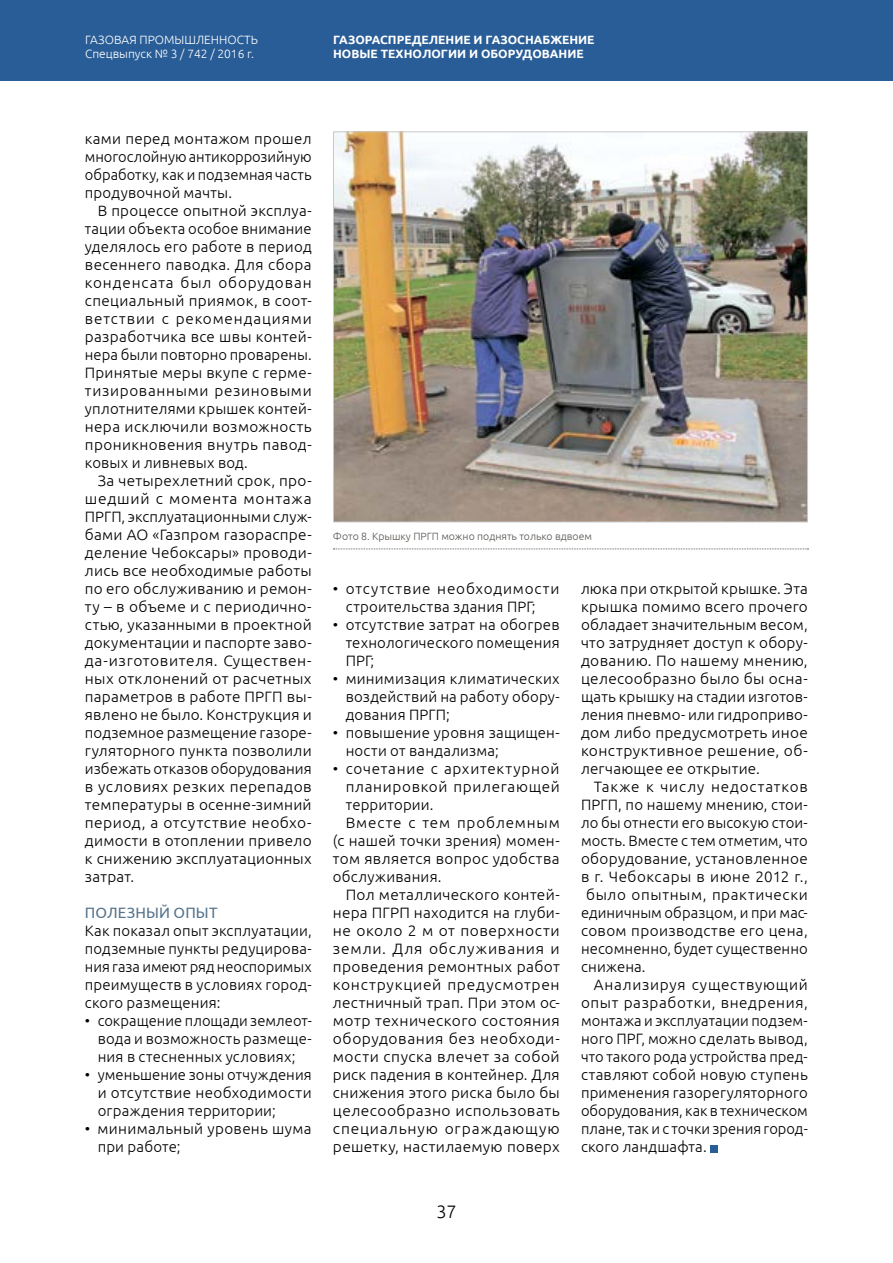
<style>
.page{position:relative;width:893px;height:1263px;background:#fff}
.page>*{position:absolute;margin:0;border:0;box-sizing:border-box;transform-origin:0 0}
.t1{font:300 18px "Ubuntu";color:#000}
.t2{font:300 15px/18px "Ubuntu";letter-spacing:.02em;color:#000;text-align:justify}
.t3{font:300 15px "Ubuntu";letter-spacing:.02em;color:#000;scale:1.04 1}
.t4{font:300 15px/18px "Ubuntu";letter-spacing:.045em;color:#000}
.t5{font:300 15px "Ubuntu";color:#000}
.t6{font:300 15px "Ubuntu";letter-spacing:.04em;color:#000}
.t7{font:300 15px "Ubuntu";letter-spacing:.05em;color:#000}
.t8{font:300 15px "Ubuntu";letter-spacing:.055em;color:#000}
.t9{font:300 15px "Ubuntu";letter-spacing:.045em;color:#000;scale:1.04 1}
.t10{font:300 15px "Ubuntu";letter-spacing:.05em;color:#000;scale:1.04 1}
.t11{font:300 15px "Ubuntu";letter-spacing:.06em;color:#000;scale:1.04 1}
.t12{font:15px "Ubuntu";letter-spacing:.01em;color:#54728b}
.t13{font:700 12px/14.4px "Ubuntu";color:#fff}
.t14{font:300 12px/14.4px "Ubuntu";color:#fff}
.t15{font:300 10.5px "Ubuntu";color:#5b5753}
</style>
<div class="page">
<div style="left:0;top:0;width:893px;height:81px;background:#295d97"></div>
<div style="left:710px;top:1145px;width:8px;height:7px;background:#295d97"></div>
<svg style="left:333px;top:549px;width:475px;height:1px"></svg>
<img style="left:335px;top:133px;width:471px;height:387px">
<p class="t14" style="left:85px;top:32px;width:174px">ГАЗОВАЯ ПРОМЫШЛЕННОСТЬ<br>Спецвыпуск № 3 / 742 / 2016 г.</p>
<p class="t13" style="left:333px;top:32px;width:263px">ГАЗОРАСПРЕДЕЛЕНИЕ И ГАЗОСНАБЖЕНИЕ<br>НОВЫЕ ТЕХНОЛОГИИ И ОБОРУДОВАНИЕ</p>
<p class="t2" style="left:85px;top:129px;width:228px">ками перед монтажом прошел многослойную антикоррозийную обработку, как и подземная часть продувочной мачты.</p>
<p class="t2" style="left:85px;top:201px;width:228px;text-indent:13px">В процессе опытной эксплуа&shy;тации объекта особое внимание уделялось его работе в период весеннего паводка. Для сбора конденсата был оборудован специальный приямок, в соот&shy;ветствии с рекомендациями разработчика все швы контей&shy;нера были повторно проварены.<br>Принятые меры вкупе с герме&shy;тизированными резиновыми уплотнителями крышек контей&shy;нера исключили возможность проникновения внутрь павод&shy;ковых и ливневых вод.</p>
<p class="t2" style="left:85px;top:471px;width:228px;text-indent:13px">За четырехлетний срок, про&shy;шедший с момента монтажа ПРГП, эксплуатационными служ&shy;бами АО «Газпром газораспре&shy;деление Чебоксары» проводи&shy;лись все необходимые работы по его обслуживанию и ремон&shy;ту – в объеме и с периодично&shy;стью, указанными в проектной документации и паспорте заво&shy;да-изготовителя. Существен&shy;ных отклонений от расчетных параметров в работе ПРГП вы&shy;явлено не было. Конструкция и подземное размещение газоре&shy;гуляторного пункта позволили избежать отказов оборудования в условиях резких перепадов температуры в осенне-зимний период, а отсутствие необхо&shy;димости в отоплении привело к снижению эксплуатационных затрат.</p>
<p class="t12" style="left:85px;top:904px;width:134px">ПОЛЕЗНЫЙ ОПЫТ</p>
<p class="t2" style="left:85px;top:921px;width:228px">Как показал опыт эксплуатации, подземные пункты редуцирова&shy;ния газа имеют ряд неоспоримых преимуществ в условиях город&shy;ского размещения:</p>
<p class="t2" style="left:98px;top:1011px;width:216px;text-indent:-13px">• сокращение площади землеот&shy;вода и возможность размеще&shy;ния в стесненных условиях;</p>
<p class="t2" style="left:98px;top:1065px;width:216px;text-indent:-13px">• уменьшение зоны отчуждения и отсутствие необходимости ограждения территории;</p>
<p class="t2" style="left:98px;top:1119px;width:215px;text-indent:-13px">• минимальный уровень шума при работе;</p>
<p class="t15" style="left:333px;top:530px;width:261px">Фото 8. Крышку ПРГП можно поднять только вдвоем</p>
<p class="t4" style="left:346px;top:579px;width:215px;text-indent:-13px">• отсутствие необходимости строительства здания ПРГ;</p>
<p class="t2" style="left:346px;top:615px;width:216px;text-indent:-13px">• отсутствие затрат на обогрев технологического помещения ПРГ;</p>
<p class="t2" style="left:346px;top:669px;width:216px;text-indent:-13px">• минимизация климатических воздействий на работу обору&shy;дования ПРГП;</p>
<p class="t2" style="left:346px;top:723px;width:216px;text-indent:-13px">• повышение уровня защищен&shy;ности от вандализма;</p>
<p class="t7" style="left:333px;top:760px;width:228px">• сочетание с архитектурной</p>
<p class="t4" style="left:346px;top:777px;width:215px">планировкой прилегающей</p>
<p class="t2" style="left:346px;top:795px;width:89px">территории.</p>
<p class="t8" style="left:346px;top:814px;width:216px">Вместе с тем проблемным</p>
<p class="t2" style="left:333px;top:831px;width:228px">(с нашей точки зрения) момен-</p>
<p class="t2" style="left:333px;top:849px;width:228px">том является вопрос удобства</p>
<p class="t2" style="left:333px;top:867px;width:110px">обслуживания.</p>
<p class="t2" style="left:346px;top:885px;width:216px">Пол металлического контей-</p>
<p class="t2" style="left:333px;top:903px;width:228px">нера ПГРП находится на глуби-</p>
<p class="t3" style="left:333px;top:922px;width:220px">не около 2 м от поверхности</p>
<p class="t10" style="left:333px;top:940px;width:220px">земли. Для обслуживания и</p>
<p class="t2" style="left:333px;top:957px;width:228px">проведения ремонтных работ</p>
<p class="t9" style="left:333px;top:976px;width:220px">конструкцией предусмотрен</p>
<p class="t2" style="left:333px;top:993px;width:228px">лестничный трап. При этом ос-</p>
<p class="t3" style="left:333px;top:1012px;width:220px">мотр технического состояния</p>
<p class="t3" style="left:333px;top:1030px;width:220px">оборудования без необходи-</p>
<p class="t3" style="left:333px;top:1048px;width:220px">мости спуска влечет за собой</p>
<p class="t2" style="left:333px;top:1065px;width:228px">риск падения в контейнер. Для</p>
<p class="t2" style="left:333px;top:1083px;width:228px">снижения этого риска было бы</p>
<p class="t3" style="left:333px;top:1102px;width:220px">целесообразно использовать</p>
<p class="t11" style="left:333px;top:1120px;width:220px">специальную ограждающую</p>
<p class="t2" style="left:333px;top:1137px;width:228px">решетку, настилаемую поверх</p>
<p class="t1" style="left:436px;top:1201px;width:22px">37</p>
<p class="t2" style="left:581px;top:579px;width:228px">люка при открытой крышке. Эта крышка помимо всего прочего обладает значительным весом, что затрудняет доступ к обору&shy;дованию. По нашему мнению, целесообразно было бы осна&shy;щать крышку на стадии изготов&shy;ления пневмо- или гидроприво&shy;дом либо предусмотреть иное конструктивное решение, об&shy;легчающее ее открытие.</p>
<p class="t8" style="left:594px;top:778px;width:216px">Также к числу недостатков</p>
<p class="t2" style="left:581px;top:795px;width:228px">ПРГП, по нашему мнению, стои-</p>
<p class="t2" style="left:581px;top:813px;width:228px">ло бы отнести его высокую стои-</p>
<p class="t2" style="left:581px;top:831px;width:228px">мость. Вместе с тем отметим, что</p>
<p class="t2" style="left:581px;top:849px;width:228px">оборудование, установленное</p>
<p class="t2" style="left:581px;top:867px;width:228px">в г. Чебоксары в июне 2012 г.,</p>
<p class="t6" style="left:586px;top:886px;width:223px">было опытным, практически</p>
<p class="t2" style="left:581px;top:903px;width:228px">единичным образцом, и при мас-</p>
<p class="t2" style="left:581px;top:921px;width:228px">совом производстве его цена,</p>
<p class="t2" style="left:581px;top:939px;width:228px">несомненно, будет существенно</p>
<p class="t2" style="left:581px;top:957px;width:66px">снижена.</p>
<p class="t7" style="left:594px;top:976px;width:215px">Анализируя существующий</p>
<p class="t6" style="left:581px;top:994px;width:228px">опыт разработки, внедрения,</p>
<p class="t2" style="left:581px;top:1011px;width:228px">монтажа и эксплуатации подзем-</p>
<p class="t2" style="left:581px;top:1029px;width:228px">ного ПРГ, можно сделать вывод,</p>
<p class="t2" style="left:581px;top:1047px;width:228px">что такого рода устройства пред-</p>
<p class="t2" style="left:581px;top:1065px;width:228px">ставляют собой новую ступень</p>
<p class="t2" style="left:581px;top:1083px;width:228px">применения газорегуляторного</p>
<p class="t5" style="left:581px;top:1102px;width:228px">оборудования, как в техническом</p>
<p class="t5" style="left:581px;top:1120px;width:228px">плане, так и с точки зрения город-</p>
<p class="t2" style="left:581px;top:1137px;width:127px">ского ландшафта.</p>
</div>
